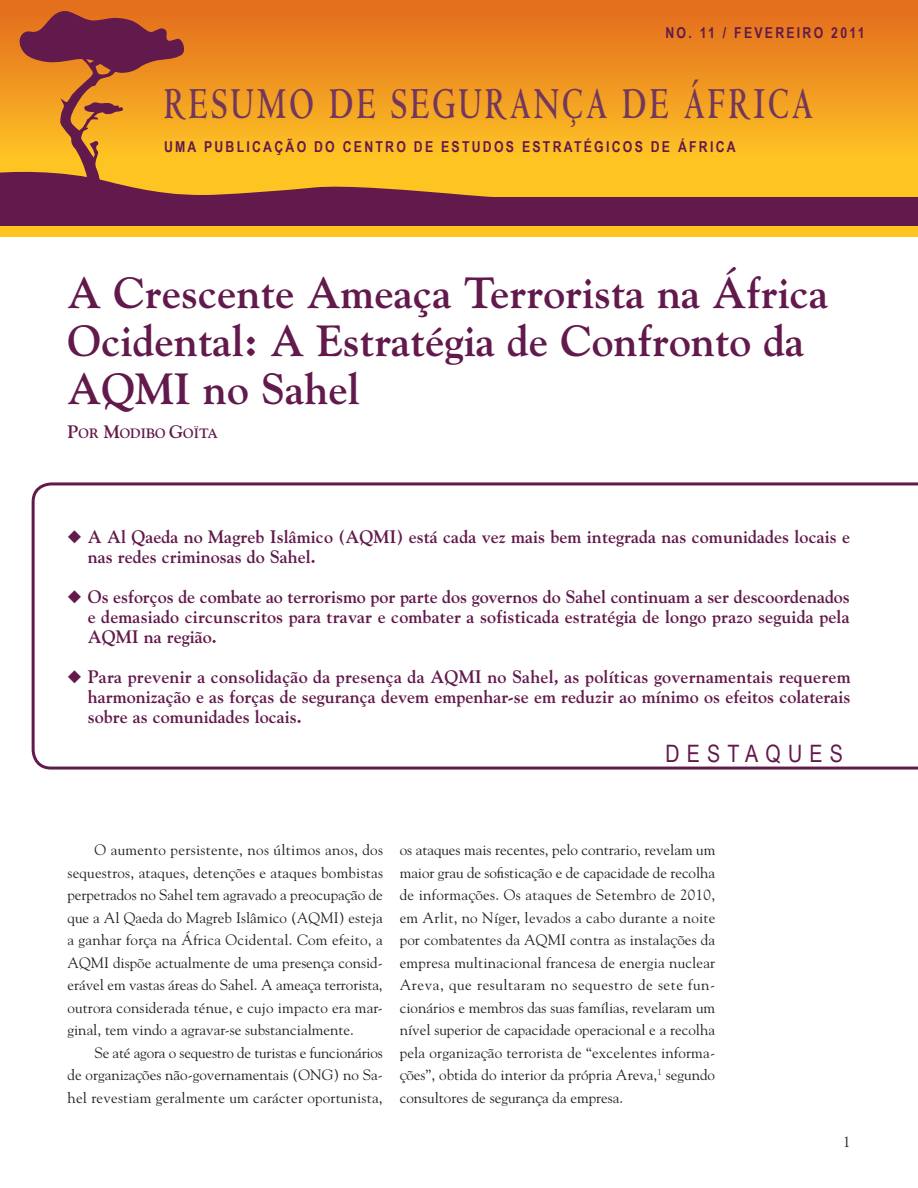
<style>
.page{position:relative;width:918px;height:1188px;background:#fff}
.page>*{position:absolute;margin:0;border:0;box-sizing:border-box;transform-origin:0 0}
.Brief_Name{font:700 46.2px "Centaur MT Std";letter-spacing:.1em;color:#72375b;scale:.71 1}
.Body__Title_Head{font:700 43.5px/48px "Goudy Std";color:#62194b}
.SUMMARY_Txt{font:24px "Arial Narrow";letter-spacing:.3em;color:#62194b}
.t1{font:700 18px/20.2px "Goudy Std";color:#62194b;text-align:justify}
.Body_Text{font:15px/22.5px "Goudy Std";color:#231f20;text-align:justify}
.Brief_Subtitle{font:700 15px "Arial Narrow";letter-spacing:.15em;color:#62194b}
.Body__Author_Name{font:700 13.5px "Goudy Std";color:#62194b}
.s1{font-size:18px}
</style>
<div class="page">
<svg style="left:32px;top:482px;width:886px;height:288px"></svg>
<svg style="left:0;top:0;width:918px;height:237px"></svg>
<svg style="left:0;top:11px;width:864px;height:187px"></svg>
<div style="left:0;top:198px;width:918px;height:28px;background:#62194b"></div>
<p class="Brief_Subtitle" style="left:665px;top:21px;width:201px">NO. 11 / FEVEREIRO 2011</p>
<p class="Brief_Name" style="left:164px;top:79px;width:915px">RESUMO DE SEGURANÇA DE ÁFRICA</p>
<p class="Brief_Subtitle" style="left:164px;top:135px;width:573px">UMA PUBLICAÇÃO DO CENTRO DE ESTUDOS ESTRATÉGICOS DE ÁFRICA</p>
<p class="Body__Title_Head" style="left:68px;top:269px;width:763px">A Crescente Ameaça Terrorista na África<br>Ocidental: A Estratégia de Confronto da<br>AQMI no Sahel</p>
<p class="Body__Author_Name" style="left:68px;top:425px;width:152px"><span class="s1">P</span>OR <span class="s1">M</span>ODIBO <span class="s1">G</span>OÏTA</p>
<p class="t1" style="left:88px;top:526px;width:764px;text-indent:-20px">◆ A Al Qaeda no Magreb Islâmico (AQMI) está cada vez mais bem integrada nas comunidades locais e nas redes criminosas do Sahel.</p>
<p class="t1" style="left:88px;top:586px;width:764px;text-indent:-20px">◆ Os esforços de combate ao terrorismo por parte dos governos do Sahel continuam a ser descoordenados e demasiado circunscritos para travar e combater a sofisticada estratégia de longo prazo seguida pela AQMI na região.</p>
<p class="t1" style="left:88px;top:666px;width:765px;text-indent:-20px">◆ Para prevenir a consolidação da presença da AQMI no Sahel, as políticas governamentais requerem harmonização e as forças de segurança devem empenhar-se em reduzir ao mínimo os efeitos colaterais sobre as comunidades locais.</p>
<p class="SUMMARY_Txt" style="left:665px;top:736px;width:179px">DESTAQUES</p>
<p class="Body_Text" style="left:68px;top:838px;width:317px;text-indent:27px">O aumento persistente, nos últimos anos, dos sequestros, ataques, detenções e ataques bombistas perpetrados no Sahel tem agravado a preocupação de que a Al Qaeda do Magreb Islâmico (AQMI) esteja a ganhar força na África Ocidental. Com efeito, a AQMI dispõe actualmente de uma presença consid&shy;erável em vastas áreas do Sahel. A ameaça terrorista, outrora considerada ténue, e cujo impacto era mar&shy;ginal, tem vindo a agravar-se substancialmente.</p>
<p class="Body_Text" style="left:68px;top:1041px;width:317px;text-indent:27px">Se até agora o sequestro de turistas e funcionários de organizações não-governamentais (ONG) no Sa&shy;hel revestiam geralmente um carácter oportunista,</p>
<p class="Body_Text" style="left:400px;top:838px;width:317px">os ataques mais recentes, pelo contrario, revelam um maior grau de sofisticação e de capacidade de recolha de informações. Os ataques de Setembro de 2010, em Arlit, no Níger, levados a cabo durante a noite por combatentes da AQMI contra as instalações da empresa multinacional francesa de energia nuclear Areva, que resultaram no sequestro de sete fun&shy;cionários e membros das suas famílias, revelaram um nível superior de capacidade operacional e a recolha pela organização terrorista de “excelentes informa&shy;ções”, obtida do interior da própria Areva,<sup>1</sup> segundo consultores de segurança da empresa.</p>
<p class="Body_Text" style="left:843px;top:1130px;width:9px">1</p>
</div>
